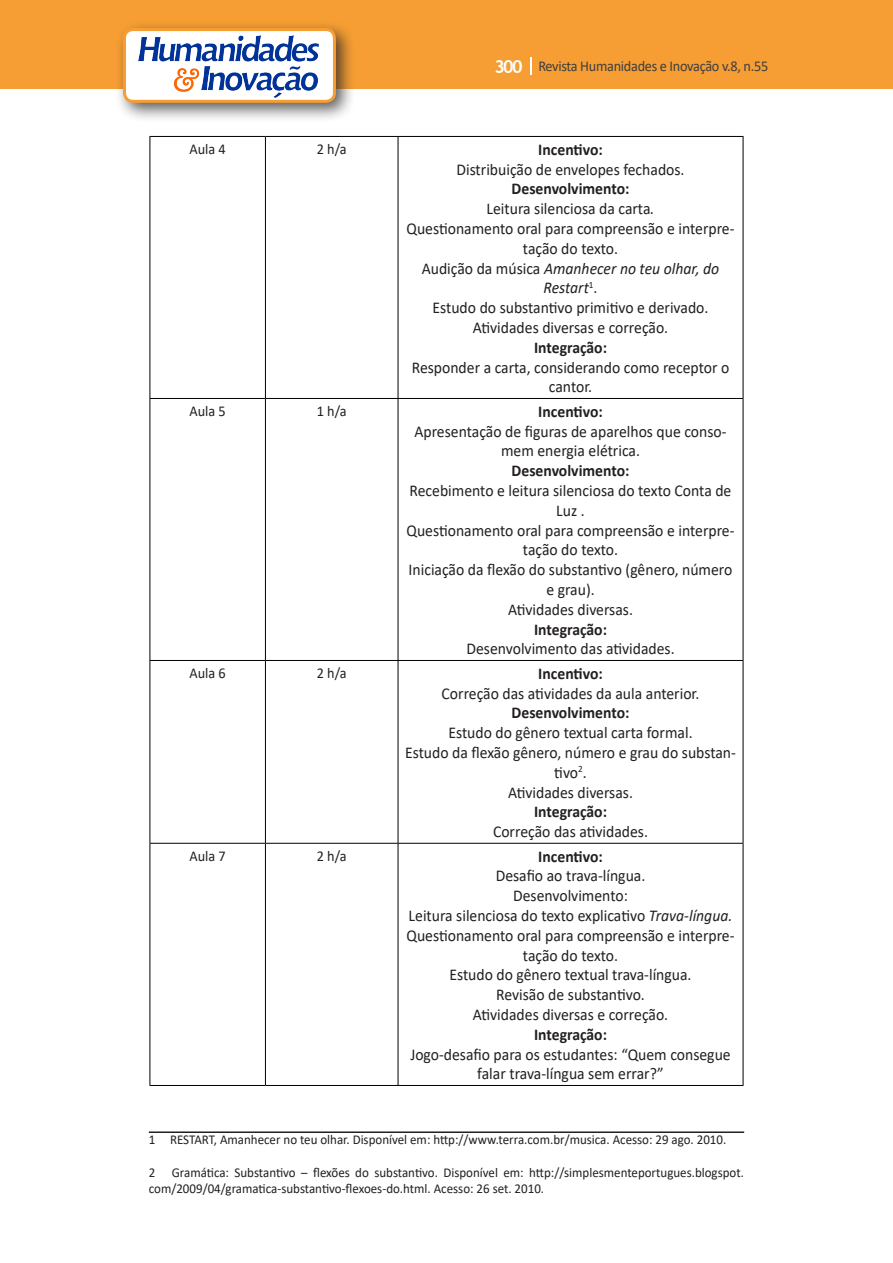
<style>
.page{position:relative;width:893px;height:1263px;background:#fff}
.page>*{position:absolute;margin:0;border:0;box-sizing:border-box;transform-origin:0 0}
.Texto{font:16.5px/19.8px "Calibri";color:#231f20;text-align:center;scale:.95 1}
.Texto-2{font:700 16.5px "Calibri";color:#231f20;scale:.95 1}
.Texto-3{font:italic 16.5px/19.8px "Calibri";color:#231f20;text-align:center;scale:.95 1}
.t1{font:15px "Calibri";letter-spacing:-.02em;color:#3e3e3f;scale:.95 1}
.Texto-4{font:15px "Calibri";color:#231f20;scale:.95 1}
.Rodapé{font:13.5px/16.2px "Calibri";color:#231f20;scale:.96 1}
.s1{font-family:"Trebuchet MS";font-weight:700;font-size:18px;color:#fff}
.s2{font-style:italic}
.s3{font-style:normal}
</style>
<div class="page">
<div style="left:0;top:0;width:893px;height:88px;background:#f69e34"></div>
<svg style="left:530px;top:57px;width:2px;height:18px"></svg>
<div style="left:115px;top:20px;width:241px;height:103px;background:#231f20;opacity:.75"></div>
<div style="left:125px;top:30px;width:209px;height:71px;background:#fff;border-radius:9px"></div>
<img style="left:138px;top:35px;width:181px;height:62px">
<div style="left:123px;top:28px;width:213px;height:75px;border:3px solid #f69e34;border-radius:9px"></div>
<hr style="left:150px;top:136px;width:115px;height:1px;background:#000">
<hr style="left:150px;top:137px;width:1px;height:261px;background:#000">
<hr style="left:265px;top:136px;width:133px;height:1px;background:#000">
<hr style="left:265px;top:137px;width:1px;height:261px;background:#000">
<hr style="left:398px;top:136px;width:345px;height:1px;background:#000">
<hr style="left:398px;top:137px;width:1px;height:261px;background:#000">
<hr style="left:743px;top:137px;width:1px;height:261px;background:#000">
<hr style="left:150px;top:398px;width:115px;height:1px;background:#000">
<hr style="left:150px;top:399px;width:1px;height:261px;background:#000">
<hr style="left:265px;top:398px;width:133px;height:1px;background:#000">
<hr style="left:265px;top:399px;width:1px;height:261px;background:#000">
<hr style="left:398px;top:398px;width:345px;height:1px;background:#000">
<hr style="left:398px;top:399px;width:1px;height:261px;background:#000">
<hr style="left:743px;top:399px;width:1px;height:261px;background:#000">
<hr style="left:150px;top:660px;width:115px;height:1px;background:#000">
<hr style="left:150px;top:661px;width:1px;height:182px;background:#000">
<hr style="left:265px;top:660px;width:133px;height:1px;background:#000">
<hr style="left:265px;top:661px;width:1px;height:182px;background:#000">
<hr style="left:398px;top:660px;width:345px;height:1px;background:#000">
<hr style="left:398px;top:661px;width:1px;height:182px;background:#000">
<hr style="left:743px;top:661px;width:1px;height:182px;background:#000">
<hr style="left:150px;top:843px;width:115px;height:1px;background:#000">
<hr style="left:150px;top:844px;width:1px;height:241px;background:#000">
<hr style="left:265px;top:843px;width:133px;height:1px;background:#000">
<hr style="left:265px;top:844px;width:1px;height:241px;background:#000">
<hr style="left:398px;top:843px;width:345px;height:1px;background:#000">
<hr style="left:398px;top:844px;width:1px;height:241px;background:#000">
<hr style="left:743px;top:844px;width:1px;height:241px;background:#000">
<hr style="left:150px;top:1085px;width:115px;height:1px;background:#000">
<hr style="left:265px;top:1085px;width:133px;height:1px;background:#000">
<hr style="left:398px;top:1085px;width:345px;height:1px;background:#000">
<hr style="left:149px;top:1131px;width:595px;height:2px;background:#231f20">
<p class="t1" style="left:495px;top:56px;width:290px"><span class="s1">300</span> Revista Humanidades e Inovação v.8, n.55</p>
<p class="Texto-4" style="left:190px;top:138px;width:40px">Aula 4</p>
<p class="Texto-4" style="left:317px;top:138px;width:33px">2 h/a</p>
<p class="Texto-2" style="left:538px;top:138px;width:69px">Incentivo:</p>
<p class="Texto" style="left:456px;top:159px;width:242px">Distribuição de envelopes fechados.</p>
<p class="Texto-2" style="left:512px;top:177px;width:126px">Desenvolvimento:</p>
<p class="Texto" style="left:487px;top:198px;width:178px">Leitura silenciosa da carta<span class="s2">.</span></p>
<p class="Texto" style="left:406px;top:218px;width:347px">Questionamento oral para compreensão e interpre&shy;tação do texto.</p>
<p class="Texto-3" style="left:422px;top:258px;width:315px"><span class="s3">Audição da música</span> Amanhecer no teu olhar, do<br>Restart<sup>1</sup><span class="s3">.</span></p>
<p class="Texto" style="left:433px;top:297px;width:292px">Estudo do substantivo primitivo e derivado.</p>
<p class="Texto" style="left:473px;top:317px;width:207px">Atividades diversas e correção.</p>
<p class="Texto-2" style="left:534px;top:336px;width:78px">Integração:</p>
<p class="Texto" style="left:412px;top:357px;width:336px">Responder a carta, considerando como receptor o cantor.</p>
<p class="Texto-4" style="left:190px;top:400px;width:40px">Aula 5</p>
<p class="Texto-4" style="left:317px;top:400px;width:33px">1 h/a</p>
<p class="Texto-2" style="left:538px;top:400px;width:69px">Incentivo:</p>
<p class="Texto" style="left:414px;top:421px;width:330px">Apresentação de figuras de aparelhos que conso&shy;mem energia elétrica.</p>
<p class="Texto-2" style="left:512px;top:459px;width:126px">Desenvolvimento:</p>
<p class="Texto" style="left:410px;top:480px;width:340px">Recebimento e leitura silenciosa do texto Conta de<br>Luz .</p>
<p class="Texto" style="left:406px;top:520px;width:347px">Questionamento oral para compreensão e interpre&shy;tação do texto.</p>
<p class="Texto" style="left:409px;top:559px;width:342px">Iniciação da flexão do substantivo (gênero, número e grau).</p>
<p class="Texto" style="left:508px;top:599px;width:133px">Atividades diversas.</p>
<p class="Texto-2" style="left:534px;top:617px;width:78px">Integração:</p>
<p class="Texto" style="left:466px;top:639px;width:221px">Desenvolvimento das atividades.</p>
<p class="Texto-4" style="left:190px;top:662px;width:40px">Aula 6</p>
<p class="Texto-4" style="left:317px;top:662px;width:33px">2 h/a</p>
<p class="Texto-2" style="left:538px;top:662px;width:69px">Incentivo:</p>
<p class="Texto" style="left:442px;top:683px;width:273px">Correção das atividades da aula anterior.</p>
<p class="Texto-2" style="left:512px;top:701px;width:126px">Desenvolvimento:</p>
<p class="Texto" style="left:448px;top:722px;width:259px">Estudo do gênero textual carta formal.</p>
<p class="Texto" style="left:405px;top:742px;width:350px">Estudo da flexão gênero, número e grau do substan&shy;tivo<sup>2</sup>.</p>
<p class="Texto" style="left:508px;top:782px;width:133px">Atividades diversas.</p>
<p class="Texto-2" style="left:534px;top:800px;width:78px">Integração:</p>
<p class="Texto" style="left:493px;top:821px;width:165px">Correção das atividades.</p>
<p class="Texto-4" style="left:190px;top:845px;width:40px">Aula 7</p>
<p class="Texto-4" style="left:317px;top:845px;width:33px">2 h/a</p>
<p class="Texto-2" style="left:538px;top:844px;width:69px">Incentivo:</p>
<p class="Texto" style="left:496px;top:866px;width:159px">Desafio ao trava-língua.</p>
<p class="Texto" style="left:513px;top:885px;width:122px">Desenvolvimento:</p>
<p class="Texto" style="left:409px;top:905px;width:342px">Leitura silenciosa do texto explicativo <span class="s2">Trava-língua.</span></p>
<p class="Texto" style="left:406px;top:925px;width:347px">Questionamento oral para compreensão e interpre&shy;tação do texto.</p>
<p class="Texto" style="left:449px;top:965px;width:256px">Estudo do gênero textual trava-língua.</p>
<p class="Texto" style="left:496px;top:984px;width:158px">Revisão de substantivo.</p>
<p class="Texto" style="left:473px;top:1004px;width:207px">Atividades diversas e correção.</p>
<p class="Texto-2" style="left:534px;top:1023px;width:78px">Integração:</p>
<p class="Texto" style="left:410px;top:1044px;width:339px">Jogo-desafio para os estudantes: “Quem consegue falar trava-língua sem errar?”</p>
<p class="Rodapé" style="left:149px;top:1131px;width:603px">1 RESTART, Amanhecer no teu olhar. Disponível em: http://www.terra.com.br/musica. Acesso: 29 ago. 2010.</p>
<p class="Rodapé" style="left:149px;top:1164px;width:621px">2 Gramática: Substantivo – flexões do substantivo. Disponível em: http://simplesmenteportugues.blogspot. com/2009/04/gramatica-substantivo-flexoes-do.html. Acesso: 26 set. 2010.</p>
</div>
